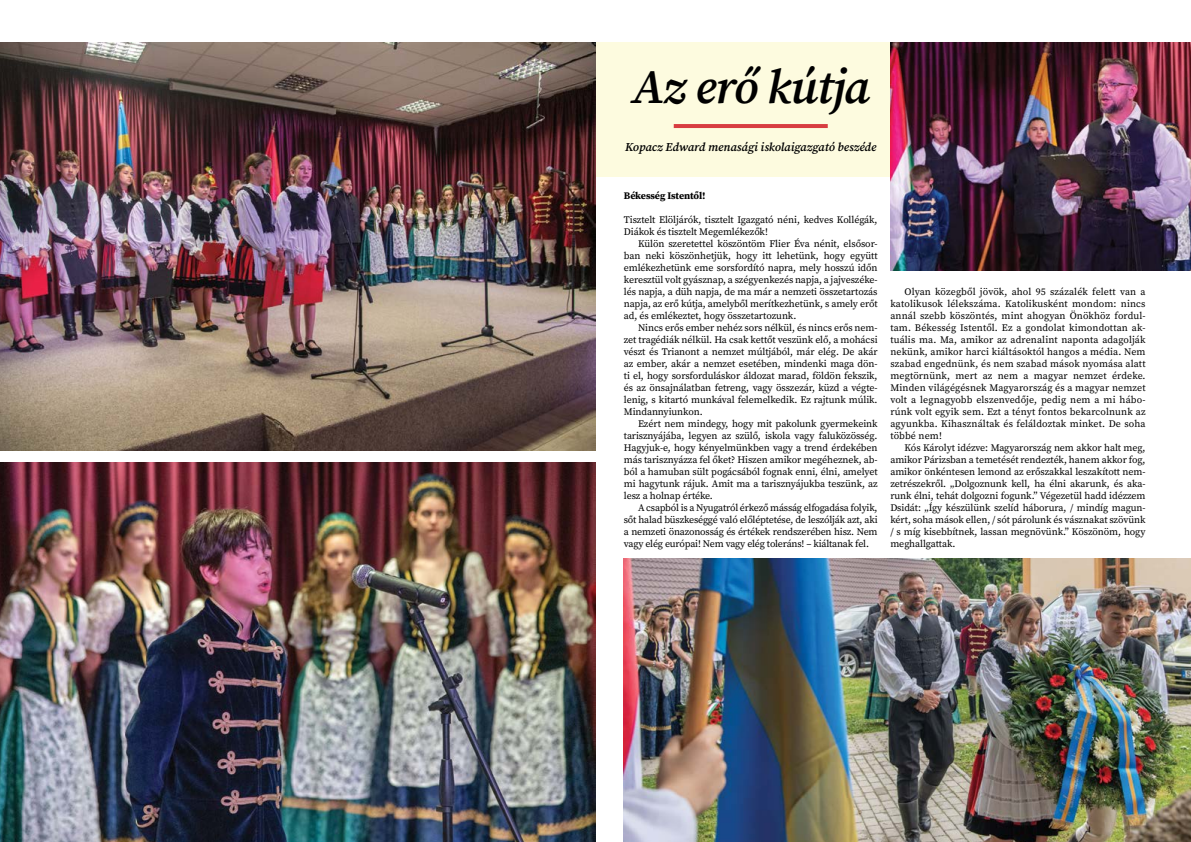
<style>
.page{position:relative;width:1191px;height:842px;background:#fff}
.page>*{position:absolute;margin:0;border:0;box-sizing:border-box;transform-origin:0 0}
.t1{font:italic 48px "Source Serif Variable";letter-spacing:-.01em;color:#000}
.t2{font:italic 12px "Source Serif Variable";letter-spacing:.02em;color:#000}
.t3{font:10px/12px "Source Serif Variable";letter-spacing:-.01em;color:#000;text-align:justify}
.t4{font:10px "Source Serif Variable";letter-spacing:.01em;color:#000}
</style>
<div class="page">
<div style="left:535px;top:42px;width:432px;height:135px;background:#fdfbdf"></div>
<img style="left:890px;top:42px;width:301px;height:229px">
<hr style="left:673px;top:124px;width:154px;height:4px;background:#d83d41">
<img style="left:624px;top:559px;width:567px;height:283px">
<img style="left:0;top:43px;width:595px;height:408px">
<img style="left:0;top:463px;width:595px;height:379px">
<h1 class="t1" style="left:631px;top:54px;width:238px">Az erő kútja</h1>
<p class="t2" style="left:625px;top:138px;width:252px">Kopacz Edward menasági iskolaigazgató beszéde</p>
<p class="t4" style="left:624px;top:189px;width:83px">Békesség Istentől!</p>
<p class="t3" style="left:624px;top:213px;width:255px">Tisztelt Elöljárók, tisztelt Igazgató néni, kedves Kollégák,<br>Diákok és tisztelt Megemlékezők!</p>
<p class="t3" style="left:624px;top:237px;width:255px;text-indent:14px">Külön szeretettel köszöntöm Flier Éva nénit, elsősor&shy;ban neki köszönhetjük, hogy itt lehetünk, hogy együtt emlékezhetünk eme sorsfordító napra, mely hosszú időn keresztül volt gyásznap, a szégyenkezés napja, a jajveszéke&shy;lés napja, a düh napja, de ma már a nemzeti összetartozás napja, az erő kútja, amelyből merítkezhetünk, s amely erőt ad, és emlékeztet, hogy összetartozunk.</p>
<p class="t3" style="left:624px;top:321px;width:255px;text-indent:14px">Nincs erős ember nehéz sors nélkül, és nincs erős nem&shy;zet tragédiák nélkül. Ha csak kettőt veszünk elő, a mohácsi vészt és Trianont a nemzet múltjából, már elég. De akár az ember, akár a nemzet esetében, mindenki maga dön&shy;ti el, hogy sorsforduláskor áldozat marad, földön fekszik, és az önsajnálatban fetreng, vagy összezár, küzd a végte&shy;lenig, s kitartó munkával felemelkedik. Ez rajtunk múlik.<br>Mindannyiunkon.</p>
<p class="t3" style="left:624px;top:417px;width:255px;text-indent:14px">Ezért nem mindegy, hogy mit pakolunk gyermekeink tarisznyájába, legyen az szülő, iskola vagy faluközösség.<br>Hagyjuk-e, hogy kényelmünkben vagy a trend érdekében más tarisznyázza fel őket? Hiszen amikor megéheznek, ab&shy;ból a hamuban sült pogácsából fognak enni, élni, amelyet mi hagytunk rájuk. Amit ma a tarisznyájukba teszünk, az lesz a holnap értéke.</p>
<p class="t3" style="left:624px;top:501px;width:255px;text-indent:14px">A csapból is a Nyugatról érkező másság elfogadása folyik, sőt halad büszkeséggé való előléptetése, de leszólják azt, aki a nemzeti önazonosság és értékek rendszerében hisz. Nem vagy elég európai! Nem vagy elég toleráns! – kiáltanak fel.</p>
<p class="t3" style="left:890px;top:285px;width:257px;text-indent:14px">Olyan közegből jövök, ahol 95 százalék felett van a katolikusok lélekszáma. Katolikusként mondom: nincs annál szebb köszöntés, mint ahogyan Önökhöz fordul&shy;tam. Békesség Istentől. Ez a gondolat kimondottan ak&shy;tuális ma. Ma, amikor az adrenalint naponta adagolják nekünk, amikor harci kiáltásoktól hangos a média. Nem szabad engednünk, és nem szabad mások nyomása alatt megtörnünk, mert az nem a magyar nemzet érdeke.<br>Minden világégésnek Magyarország és a magyar nemzet volt a legnagyobb elszenvedője, pedig nem a mi hábo&shy;rúnk volt egyik sem. Ezt a tényt fontos bekarcolnunk az agyunkba. Kihasználtak és feláldoztak minket. De soha többé nem!</p>
<p class="t3" style="left:890px;top:441px;width:257px;text-indent:14px">Kós Károlyt idézve: Magyarország nem akkor halt meg, amikor Párizsban a temetését rendezték, hanem akkor fog, amikor önkéntesen lemond az erőszakkal leszakított nem&shy;zetrészekről. „Dolgoznunk kell, ha élni akarunk, és aka&shy;runk élni, tehát dolgozni fogunk.” Végezetül hadd idézzem Dsidát: „Így készülünk szelíd háborura, / mindíg magun&shy;kért, soha mások ellen, / sót párolunk és vásznakat szövünk / s míg kisebbítnek, lassan megnövünk.” Köszönöm, hogy meghallgattak.</p>
</div>
